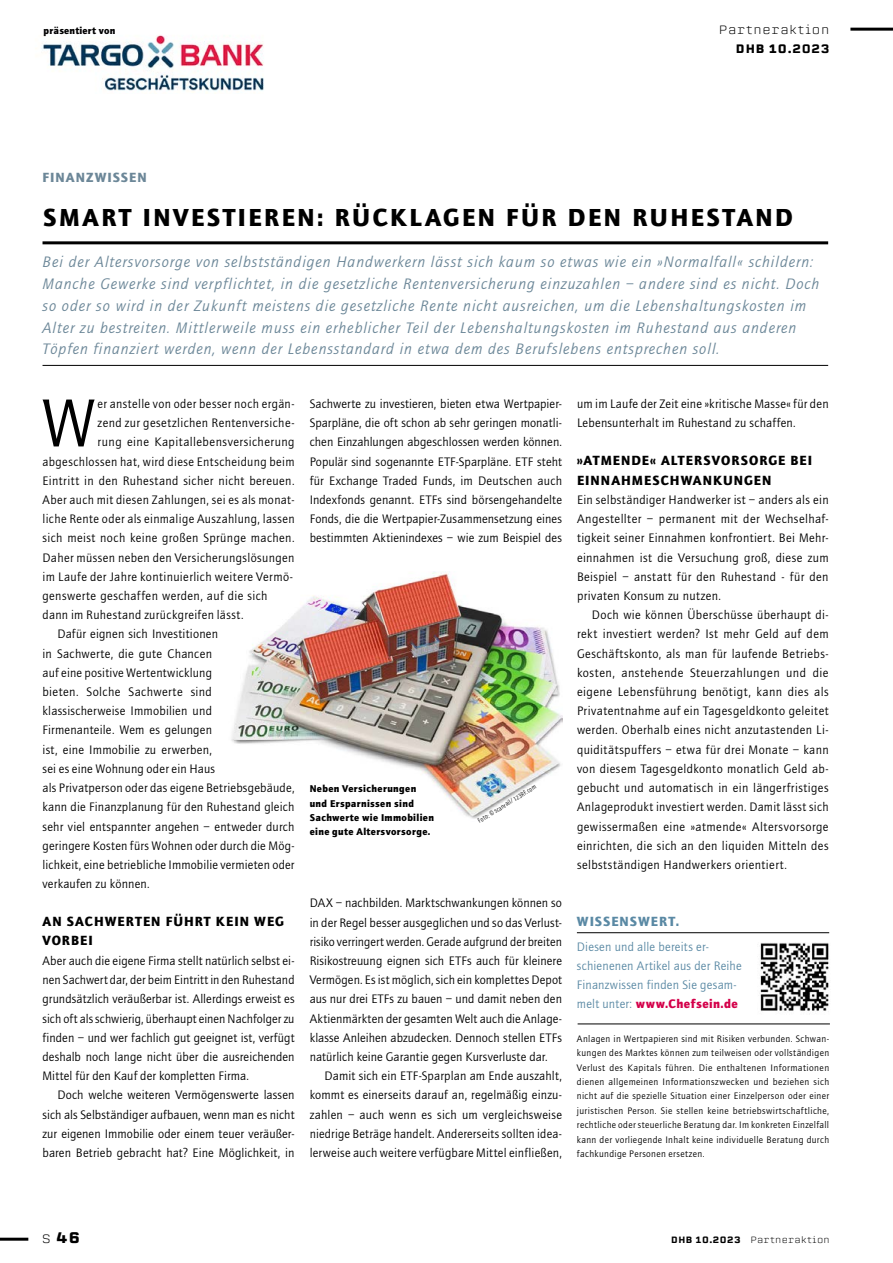
<style>
.page{position:relative;width:893px;height:1263px;background:#fff}
.page>*{position:absolute;margin:0;border:0;box-sizing:border-box;transform-origin:0 0}
.t1{font:70.35px "Quay Sans EF";color:#000}
.t2{font:900 25.5px "Quay Sans EF";letter-spacing:.1em;color:#000}
.t3{font:italic 15.75px/21.8px "Quay Sans EF";letter-spacing:.06em;color:#6c8798}
.t4{font:700 15px "Erbaum";color:#000}
.t5{font:900 13.8px/19.2px "Quay Sans EF";letter-spacing:.075em;color:#000}
.t6{font:900 13.8px "Quay Sans EF";letter-spacing:.07em;color:#6c8798}
.t7{font:900 13.8px "Quay Sans EF";letter-spacing:.075em;color:#5a89a4}
.t8{font:12.75px/19.2px "Quay Sans EF";letter-spacing:.025em;color:#000;text-align:justify}
.t9{font:12.75px/19.2px "Quay Sans EF";letter-spacing:.02em;color:#5a89a4}
.t10{font:300 12px/19.2px "Erbaum";letter-spacing:.06em;color:#000;text-align:right}
.t11{font:900 10.2px/14.4px "Quay Sans EF";letter-spacing:.035em;color:#000}
.t12{font:9.75px/14.4px "Quay Sans EF";letter-spacing:.035em;color:#000;text-align:justify}
.t13{font:300 9px "Erbaum";letter-spacing:.03em;color:#000}
.t14{font:6.75px "Solex OT";color:#000}
.s1{font-weight:700}
.s2{font-weight:500}
.s3{font-weight:900;color:#d4004a}
.s4{font-weight:300;font-size:12px}
</style>
<div class="page">
<hr style="left:850px;top:28px;width:43px;height:3px;background:#000">
<hr style="left:0;top:1238px;width:28px;height:3px;background:#000">
<img style="left:231px;top:571px;width:332px;height:248px">
<img style="left:760px;top:942px;width:69px;height:69px">
<hr style="left:43px;top:241px;width:785px;height:3px;background:#000">
<hr style="left:43px;top:365px;width:785px;height:1px;background:#000">
<img style="left:41px;top:35px;width:223px;height:56px">
<hr style="left:577px;top:932px;width:252px;height:1px;background:#000">
<hr style="left:578px;top:1023px;width:252px;height:1px;background:#000">
<p class="t11" style="left:44px;top:23px;width:73px">präsentiert von</p>
<p class="t6" style="left:43px;top:169px;width:106px">FINANZWISSEN</p>
<p class="t10" style="left:719px;top:19px;width:112px">Partneraktion<br><span class="s1">DHB 10</span><span class="s2">.2023</span></p>
<h2 class="t2" style="left:43px;top:202px;width:751px">SMART INVESTIEREN: RÜCKLAGEN FÜR DEN RUHESTAND</h2>
<p class="t3" style="left:43px;top:252px;width:778px">Bei der Altersvorsorge von selbstständigen Handwerkern lässt sich kaum so etwas wie ein »Normalfall« schildern:<br>Manche Gewerke sind verpflichtet, in die gesetzliche Rentenversicherung einzuzahlen – andere sind es nicht. Doch so oder so wird in der Zukunft meistens die gesetzliche Rente nicht ausreichen, um die Lebenshaltungskosten im Alter zu bestreiten. Mittlerweile muss ein erheblicher Teil der Lebenshaltungskosten im Ruhestand aus anderen Töpfen finanziert werden, wenn der Lebensstandard in etwa dem des Berufslebens entsprechen soll.</p>
<h1 class="t1" style="left:41px;top:385px;width:56px">W</h1>
<p class="t8" style="left:98px;top:394px;width:198px">er anstelle von oder besser noch ergän-</p>
<p class="t8" style="left:98px;top:414px;width:198px">zend zur gesetzlichen Rentenversiche-</p>
<p class="t8" style="left:98px;top:433px;width:198px">rung eine Kapitallebensversicherung</p>
<p class="t8" style="left:43px;top:452px;width:254px">abgeschlossen hat, wird diese Entscheidung beim</p>
<p class="t8" style="left:43px;top:471px;width:253px">Eintritt in den Ruhestand sicher nicht bereuen.</p>
<p class="t8" style="left:43px;top:490px;width:254px">Aber auch mit diesen Zahlungen, sei es als monat-</p>
<p class="t8" style="left:43px;top:510px;width:254px">liche Rente oder als einmalige Auszahlung, lassen</p>
<p class="t8" style="left:43px;top:529px;width:254px">sich meist noch keine großen Sprünge machen.</p>
<p class="t8" style="left:43px;top:548px;width:253px">Daher müssen neben den Versicherungslösungen</p>
<p class="t8" style="left:43px;top:567px;width:252px">im Laufe der Jahre kontinuierlich weitere Vermö-</p>
<p class="t8" style="left:43px;top:586px;width:226px">genswerte geschaffen werden, auf die sich</p>
<p class="t8" style="left:43px;top:606px;width:202px">dann im Ruhestand zurückgreifen lässt.</p>
<p class="t8" style="left:57px;top:625px;width:162px">Dafür eignen sich Investitionen</p>
<p class="t8" style="left:43px;top:644px;width:171px">in Sachwerte, die gute Chancen</p>
<p class="t8" style="left:43px;top:663px;width:171px">auf eine positive Wertentwicklung</p>
<p class="t8" style="left:43px;top:682px;width:171px">bieten. Solche Sachwerte sind</p>
<p class="t8" style="left:43px;top:702px;width:171px">klassischerweise Immobilien und</p>
<p class="t8" style="left:43px;top:721px;width:171px">Firmenanteile. Wem es gelungen</p>
<p class="t8" style="left:43px;top:740px;width:171px">ist, eine Immobilie zu erwerben,</p>
<p class="t8" style="left:43px;top:759px;width:174px">sei es eine Wohnung oder ein Haus</p>
<p class="t8" style="left:43px;top:778px;width:254px">als Privatperson oder das eigene Betriebsgebäude,</p>
<p class="t8" style="left:43px;top:798px;width:253px">kann die Finanzplanung für den Ruhestand gleich</p>
<p class="t8" style="left:43px;top:817px;width:254px">sehr viel entspannter angehen – entweder durch</p>
<p class="t8" style="left:43px;top:836px;width:254px">geringere Kosten fürs Wohnen oder durch die Mög-</p>
<p class="t8" style="left:43px;top:855px;width:253px">lichkeit, eine betriebliche Immobilie vermieten oder</p>
<p class="t8" style="left:43px;top:874px;width:109px">verkaufen zu können.</p>
<p class="t5" style="left:43px;top:912px;width:243px">AN SACHWERTEN FÜHRT KEIN WEG<br>VORBEI</p>
<p class="t8" style="left:43px;top:951px;width:254px">Aber auch die eigene Firma stellt natürlich selbst ei&shy;nen Sachwert dar, der beim Eintritt in den Ruhestand grundsätzlich veräußerbar ist. Allerdings erweist es sich oft als schwierig, überhaupt einen Nachfolger zu finden – und wer fachlich gut geeignet ist, verfügt deshalb noch lange nicht über die ausreichenden Mittel für den Kauf der kompletten Firma.</p>
<p class="t8" style="left:43px;top:1086px;width:254px;text-indent:15px">Doch welche weiteren Vermögenswerte lassen sich als Selbständiger aufbauen, wenn man es nicht zur eigenen Immobilie oder einem teuer veräußer&shy;baren Betrieb gebracht hat? Eine Möglichkeit, in</p>
<p class="t8" style="left:310px;top:394px;width:254px">Sachwerte zu investieren, bieten etwa Wertpapier-Sparpläne, die oft schon ab sehr geringen monatli&shy;chen Einzahlungen abgeschlossen werden können.<br>Populär sind sogenannte ETF-Sparpläne. ETF steht für Exchange Traded Funds, im Deutschen auch Indexfonds genannt. ETFs sind börsengehandelte Fonds, die die Wertpapier-Zusammensetzung eines bestimmten Aktienindexes – wie zum Beispiel des</p>
<p class="t8" style="left:577px;top:394px;width:253px">um im Laufe der Zeit eine »kritische Masse« für den<br>Lebensunterhalt im Ruhestand zu schaffen.</p>
<p class="t5" style="left:577px;top:451px;width:237px">»ATMENDE« ALTERSVORSORGE BEI<br>EINNAHMESCHWANKUNGEN</p>
<p class="t8" style="left:577px;top:490px;width:253px">Ein selbständiger Handwerker ist – anders als ein Angestellter – permanent mit der Wechselhaf&shy;tigkeit seiner Einnahmen konfrontiert. Bei Mehr&shy;einnahmen ist die Versuchung groß, diese zum Beispiel – anstatt für den Ruhestand - für den privaten Konsum zu nutzen.</p>
<p class="t8" style="left:577px;top:606px;width:253px;text-indent:15px">Doch wie können Überschüsse überhaupt di&shy;rekt investiert werden? Ist mehr Geld auf dem Geschäftskonto, als man für laufende Betriebs&shy;kosten, anstehende Steuerzahlungen und die eigene Lebensführung benötigt, kann dies als Privatentnahme auf ein Tagesgeldkonto geleitet werden. Oberhalb eines nicht anzutastenden Li&shy;quiditätspuffers – etwa für drei Monate – kann von diesem Tagesgeldkonto monatlich Geld ab&shy;gebucht und automatisch in ein längerfristiges Anlageprodukt investiert werden. Damit lässt sich gewissermaßen eine »atmende« Altersvorsorge einrichten, die sich an den liquiden Mitteln des selbstständigen Handwerkers orientiert.</p>
<p class="t11" style="left:310px;top:781px;width:126px">Neben Versicherungen und Ersparnissen sind<br>Sachwerte wie Immobilien eine gute Altersvorsorge.</p>
<p class="t14" style="left:476px;top:817px;width:68px;rotate:-31deg">Foto: © scanrail/ 123RF.com</p>
<p class="t8" style="left:310px;top:894px;width:254px">DAX – nachbilden. Marktschwankungen können so in der Regel besser ausgeglichen und so das Verlust&shy;risiko verringert werden. Gerade aufgrund der breiten Risikostreuung eignen sich ETFs auch für kleinere Vermögen. Es ist möglich, sich ein komplettes Depot aus nur drei ETFs zu bauen – und damit neben den Aktienmärkten der gesamten Welt auch die Anlage&shy;klasse Anleihen abzudecken. Dennoch stellen ETFs natürlich keine Garantie gegen Kursverluste dar.</p>
<p class="t8" style="left:310px;top:1066px;width:254px;text-indent:15px">Damit sich ein ETF-Sparplan am Ende auszahlt, kommt es einerseits darauf an, regelmäßig einzu&shy;zahlen – auch wenn es sich um vergleichsweise niedrige Beträge handelt. Andererseits sollten idea&shy;lerweise auch weitere verfügbare Mittel einfließen,</p>
<p class="t7" style="left:577px;top:913px;width:104px">WISSENSWERT.</p>
<p class="t9" style="left:577px;top:937px;width:166px">Diesen und alle bereits er&shy;schienenen Artikel aus der Reihe<br>Finanzwissen finden Sie gesam&shy;melt unter: <span class="s3">www.Chefsein.de</span></p>
<p class="t12" style="left:577px;top:1031px;width:254px">Anlagen in Wertpapieren sind mit Risiken verbunden. Schwan&shy;kungen des Marktes können zum teilweisen oder vollständigen Verlust des Kapitals führen. Die enthaltenen Informationen dienen allgemeinen Informationszwecken und beziehen sich nicht auf die spezielle Situation einer Einzelperson oder einer juristischen Person. Sie stellen keine betriebswirtschaftliche, rechtliche oder steuerliche Beratung dar. Im konkreten Einzelfall kann der vorliegende Inhalt keine individuelle Beratung durch fachkundige Personen ersetzen.</p>
<p class="t4" style="left:42px;top:1227px;width:40px"><span class="s4">S</span> 46</p>
<p class="t13" style="left:671px;top:1234px;width:160px"><span class="s2">DHB 10.2023</span> Partneraktion</p>
</div>
